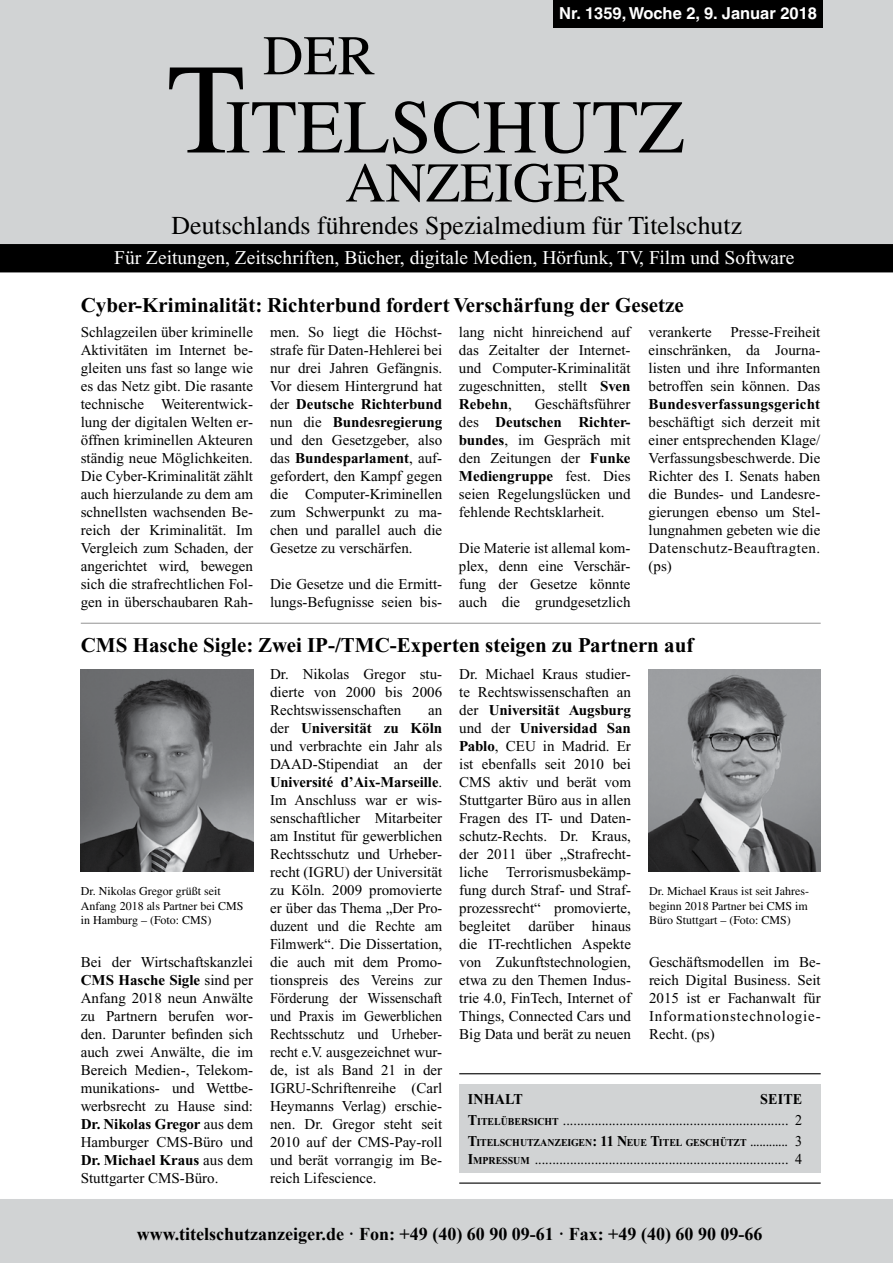
<style>
.page{position:relative;width:893px;height:1263px;background:#fff}
.page>*{position:absolute;margin:0;border:0;box-sizing:border-box;transform-origin:0 0}
.t1{font:75.9px "Times";color:#000}
.t2{font:55.95px "Times";color:#000}
.t3{font:25.8px "Times";color:#000}
.t4{font:700 21px "Times New Roman";color:#000}
.t5{font:19.5px "Times New Roman";color:#fff}
.t6{font:700 18px "Times New Roman";color:#000}
.t7{font:700 16.5px "Helvetica";color:#fff}
.t8{font:15px/18px "Times New Roman";color:#000;text-align:justify}
.t9{font:15px/21px "Times New Roman";color:#000;text-align:right;scale:.94 1}
.t10{font:700 15px "Times New Roman";letter-spacing:.015em;color:#000}
.t11{font:700 15px "Times New Roman";letter-spacing:.015em;color:#000;scale:.94 1}
.t12{font:12px/14.4px "Times";color:#000;text-align:justify}
.t13{font:700 10.5px "Times New Roman";letter-spacing:-.01em;color:#000;scale:.94 1}
.s1{font-size:128.4px}
.s2{font-weight:700}
.s3{font-weight:700;font-size:10.5px}
.s4{font-size:15px}
.s5{font-weight:400;font-size:15px}
</style>
<div class="page">
<div style="left:0;top:1199px;width:893px;height:64px;background:#d1d3d4"></div>
<div style="left:0;top:0;width:893px;height:253px;background:#d1d3d4"></div>
<div style="left:554px;top:0;width:269px;height:27px;background:#000"></div>
<div style="left:0;top:244px;width:893px;height:28px;background:#000"></div>
<div style="left:459px;top:1084px;width:362px;height:88px;background:#d1d3d4"></div>
<hr style="left:459px;top:1073px;width:362px;height:1px;background:#000">
<hr style="left:459px;top:1182px;width:362px;height:2px;background:#000">
<hr style="left:81px;top:622px;width:740px;height:2px;background:#000">
<img style="left:648px;top:670px;width:173px;height:201px">
<img style="left:81px;top:670px;width:172px;height:201px">
<p class="t7" style="left:559px;top:3px;width:259px">Nr. 1359, Woche 2, 9. Januar 2018</p>
<h2 class="t2" style="left:263px;top:24px;width:114px">DER</h2>
<h1 class="t1" style="left:167px;top:84px;width:519px"><span class="s1">T</span>ITELSCHUTZ</h1>
<h2 class="t2" style="left:345px;top:151px;width:281px">ANZEIGER</h2>
<h3 class="t3" style="left:172px;top:211px;width:572px">Deutschlands führendes Spezialmedium für Titelschutz</h3>
<h3 class="t5" style="left:114px;top:247px;width:682px">Für Zeitungen, Zeitschriften, Bücher, digitale Medien, Hörfunk, TV, Film und Software</h3>
<h3 class="t4" style="left:81px;top:294px;width:604px">Cyber-Kriminalität: Richterbund fordert Verschärfung der Gesetze</h3>
<p class="t8" style="left:81px;top:323px;width:174px">Schlagzeilen über kriminelle Aktivitäten im Internet be&shy;gleiten uns fast so lange wie es das Netz gibt. Die rasante technische Weiterentwick&shy;lung der digitalen Welten er&shy;öffnen kriminellen Akteuren ständig neue Möglichkeiten.<br>Die Cyber-Kriminalität zählt auch hierzulande zu dem am schnellsten wachsenden Be&shy;reich der Kriminalität. Im Vergleich zum Schaden, der angerichtet wird, bewegen sich die strafrechtlichen Fol&shy;gen in überschaubaren Rah-</p>
<p class="t8" style="left:270px;top:323px;width:174px">men. So liegt die Höchst&shy;strafe für Daten-Hehlerei bei nur drei Jahren Gefängnis.<br>Vor diesem Hintergrund hat der <span class="s2">Deutsche Richterbund </span>nun die <span class="s2">Bundesregierung </span>und den Gesetzgeber, also das <span class="s2">Bundesparlament</span>, auf&shy;gefordert, den Kampf gegen die Computer-Kriminellen zum Schwerpunkt zu ma&shy;chen und parallel auch die Gesetze zu verschärfen.</p>
<p class="t8" style="left:459px;top:323px;width:173px">lang nicht hinreichend auf das Zeitalter der Internet&shy;und Computer-Kriminalität zugeschnitten, stellt <span class="s2">Sven Rebehn</span>,</p>
<p class="t8" style="left:649px;top:323px;width:173px;text-indent:82px">Presse-Freiheit einschränken, da Journa&shy;listen und ihre Informanten betroffen sein können. Das</p>
<p class="t10" style="left:649px;top:396px;width:173px">Bundesverfassungsgericht</p>
<p class="t8" style="left:649px;top:413px;width:173px">beschäftigt sich derzeit mit einer entsprechenden Klage/ Verfassungsbeschwerde. Die Richter des I. Senats haben die Bundes- und Landesre&shy;gierungen ebenso um Stel&shy;lungnahmen gebeten wie die Datenschutz-Beauftragten. (ps)</p>
<p class="t8" style="left:649px;top:323px;width:65px">verankerte</p>
<p class="t8" style="left:459px;top:395px;width:173px;text-indent:76px">Geschäftsführer des <span class="s2">Deutschen Richter&shy;bundes</span>, im Gespräch mit den Zeitungen der <span class="s2">Funke Mediengruppe</span> fest. Dies seien Regelungslücken und fehlende Rechtsklarheit.</p>
<p class="t8" style="left:459px;top:539px;width:173px">Die Materie ist allemal kom&shy;plex, denn eine Verschär&shy;fung der Gesetze könnte auch die grundgesetzlich</p>
<p class="t8" style="left:270px;top:575px;width:174px">Die Gesetze und die Ermitt&shy;lungs-Befugnisse seien bis-</p>
<h3 class="t4" style="left:81px;top:634px;width:614px">CMS Hasche Sigle: Zwei IP-/TMC-Experten steigen zu Partnern auf</h3>
<p class="t12" style="left:81px;top:884px;width:164px;text-align:left">Dr. Nikolas Gregor grüßt seit<br>Anfang 2018 als Partner bei CMS in Hamburg – (Foto: CMS)</p>
<p class="t8" style="left:81px;top:953px;width:174px">Bei der Wirtschaftskanzlei <span class="s2">CMS Hasche Sigle</span> sind per Anfang 2018 neun Anwälte zu Partnern berufen wor&shy;den. Darunter befinden sich auch zwei Anwälte, die im Bereich Medien-, Telekom&shy;munikations- und Wettbe&shy;werbsrecht zu Hause sind:<br><span class="s2">Dr. Nikolas Gregor</span> aus dem Hamburger CMS-Büro und <span class="s2">Dr. Michael Kraus</span> aus dem Stuttgarter CMS-Büro.</p>
<p class="t8" style="left:270px;top:665px;width:174px">Dr. Nikolas Gregor stu&shy;dierte von 2000 bis 2006<br>Rechtswissenschaften</p>
<p class="t8" style="left:270px;top:701px;width:174px;text-indent:158px">an der <span class="s2">Universität zu Köln </span>und verbrachte ein Jahr als DAAD-Stipendiat an der <span class="s2">Université d’Aix-Marseille</span>.<br>Im Anschluss war er wis&shy;senschaftlicher Mitarbeiter am Institut für gewerblichen Rechtsschutz und Urheber&shy;recht (IGRU) der Universität zu Köln. 2009 promovierte er über das Thema „Der Pro&shy;duzent und die Rechte am Filmwerk“. Die Dissertation, die auch mit dem Promo&shy;tionspreis des Vereins zur Förderung der Wissenschaft und Praxis im Gewerblichen Rechtsschutz und Urheber&shy;recht e.V. ausgezeichnet wur&shy;de, ist als Band 21 in der IGRU-Schriftenreihe (Carl Heymanns Verlag) erschie&shy;nen. Dr. Gregor steht seit 2010 auf der CMS-Pay-roll und berät vorrangig im Be&shy;reich Lifescience.</p>
<p class="t8" style="left:459px;top:665px;width:173px">Dr. Michael Kraus studier&shy;te Rechtswissenschaften an der <span class="s2">Universität Augsburg </span>und der <span class="s2">Universidad San Pablo</span>, CEU in Madrid. Er ist ebenfalls seit 2010 bei CMS aktiv und berät vom Stuttgarter Büro aus in allen Fragen des IT- und Daten&shy;schutz-Rechts. Dr. Kraus, der 2011 über „Strafrecht&shy;liche Terrorismusbekämp&shy;fung durch Straf- und Straf&shy;prozessrecht“ promovierte, begleitet darüber hinaus die IT-rechtlichen Aspekte von Zukunftstechnologien, etwa zu den Themen Indus&shy;trie 4.0, FinTech, Internet of Things, Connected Cars und Big Data und berät zu neuen</p>
<p class="t12" style="left:649px;top:884px;width:161px">Dr. Michael Kraus ist seit Jahres&shy;beginn 2018 Partner bei CMS im Büro Stuttgart – (Foto: CMS)</p>
<p class="t8" style="left:649px;top:953px;width:173px">Geschäftsmodellen im Be&shy;reich Digital Business. Seit 2015 ist er Fachanwalt für Informationstechnologie-Recht. (ps)</p>
<p class="t9" style="left:468px;top:1088px;width:357px"><span class="s2">Seite<br></span><span class="s2">T</span><span class="s3">ITELÜBERSICHT</span> ................................................................ 2</p>
<p class="t13" style="left:468px;top:1137px;width:357px"><span class="s4">T</span>ITELSCHUTZANZEIGEN<span class="s4">: 11 N</span>EUE <span class="s4">T</span>ITEL GESCHÜTZT <span class="s5">............ 3</span></p>
<p class="t9" style="left:468px;top:1148px;width:357px"><span class="s2">I</span><span class="s3">MPRESSUM</span> ........................................................................ 4</p>
<p class="t11" style="left:468px;top:1091px;width:60px">Inhalt</p>
<p class="t6" style="left:137px;top:1221px;width:627px">www.titelschutzanzeiger.de · Fon: +49 (40) 60 90 09-61 · Fax: +49 (40) 60 90 09-66</p>
</div>
